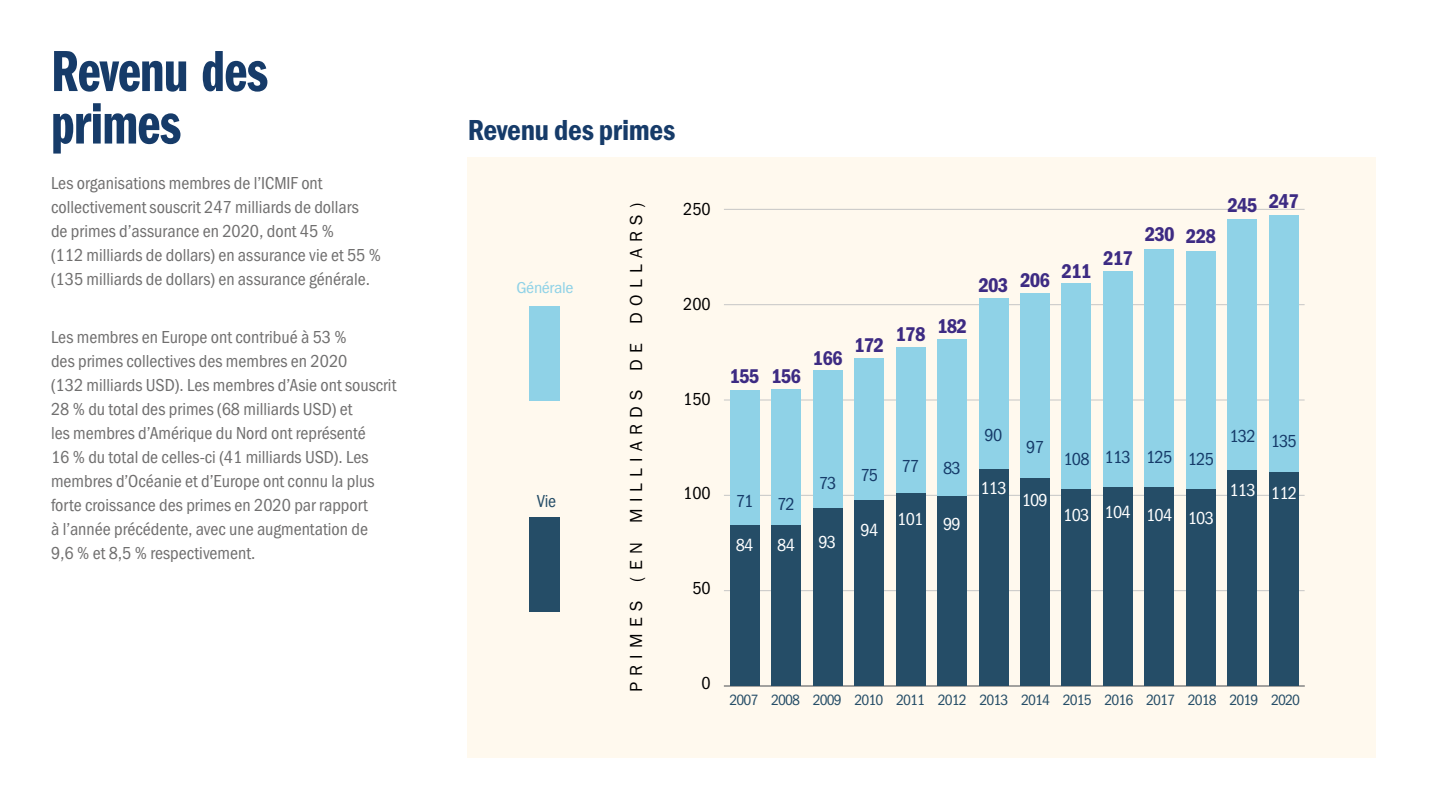
<style>
.page{position:relative;width:1440px;height:810px;background:#fff}
.page>*{position:absolute;margin:0;border:0;box-sizing:border-box;transform-origin:0 0}
.t1{font:60px/52.5px "Franklin Gothic URW Com Dem";letter-spacing:-.01em;color:#163b69}
.t2{font:30px "Franklin Gothic URW Con Dem";letter-spacing:-.01em;color:#163b69}
.t3{font:20.62px "Franklin Gothic URW Con Dem";letter-spacing:-.04em;color:#3d2b83}
.t4{font:18px/24px "Franklin Gothic URW Con Boo";color:#706f6f}
.t5{font:18px "Franklin Gothic URW Con Boo";letter-spacing:-.04em;color:#fff}
.t6{font:18px "Franklin Gothic URW Con Boo";letter-spacing:-.04em;color:#163b69}
.t7{font:18px "Franklin Gothic URW Boo";letter-spacing:.34em;color:#000}
.t8{font:18px "Franklin Gothic URW Con Boo";color:#000}
.t9{font:18px "Franklin Gothic URW Con Boo";color:#254d67}
.t10{font:16.27px "Franklin Gothic URW Con Boo";letter-spacing:-.02em;color:#8fd2e7;scale:1.12 1}
.t11{font:15.45px "Franklin Gothic URW Con Boo";letter-spacing:-.06em;color:#254d67}
</style>
<div class="page">
<div style="left:468px;top:157px;width:908px;height:601px;background:#fff9ee"></div>
<hr style="left:724px;top:686px;width:581px;height:1px;background:#c6c6c6">
<hr style="left:724px;top:591px;width:581px;height:1px;background:#c6c6c6">
<hr style="left:724px;top:495px;width:581px;height:1px;background:#c6c6c6">
<hr style="left:724px;top:400px;width:581px;height:1px;background:#c6c6c6">
<hr style="left:724px;top:305px;width:581px;height:1px;background:#c6c6c6">
<hr style="left:724px;top:209px;width:581px;height:1px;background:#c6c6c6">
<div style="left:730px;top:390px;width:30px;height:135px;background:#8fd2e7"></div>
<div style="left:771px;top:389px;width:30px;height:137px;background:#8fd2e7"></div>
<div style="left:813px;top:370px;width:30px;height:139px;background:#8fd2e7"></div>
<div style="left:854px;top:358px;width:30px;height:142px;background:#8fd2e7"></div>
<div style="left:896px;top:347px;width:30px;height:146px;background:#8fd2e7"></div>
<div style="left:937px;top:339px;width:30px;height:158px;background:#8fd2e7"></div>
<div style="left:979px;top:299px;width:29px;height:171px;background:#8fd2e7"></div>
<div style="left:1020px;top:293px;width:30px;height:186px;background:#8fd2e7"></div>
<div style="left:1062px;top:284px;width:29px;height:206px;background:#8fd2e7"></div>
<div style="left:1103px;top:272px;width:30px;height:216px;background:#8fd2e7"></div>
<div style="left:1145px;top:249px;width:29px;height:239px;background:#8fd2e7"></div>
<div style="left:1186px;top:251px;width:30px;height:239px;background:#8fd2e7"></div>
<div style="left:1227px;top:219px;width:30px;height:252px;background:#8fd2e7"></div>
<div style="left:1269px;top:215px;width:30px;height:258px;background:#8fd2e7"></div>
<div style="left:730px;top:525px;width:30px;height:161px;background:#254d67"></div>
<div style="left:771px;top:526px;width:30px;height:160px;background:#254d67"></div>
<div style="left:813px;top:509px;width:30px;height:177px;background:#254d67"></div>
<div style="left:854px;top:500px;width:30px;height:186px;background:#254d67"></div>
<div style="left:896px;top:493px;width:30px;height:193px;background:#254d67"></div>
<div style="left:937px;top:497px;width:30px;height:189px;background:#254d67"></div>
<div style="left:979px;top:470px;width:29px;height:216px;background:#254d67"></div>
<div style="left:1020px;top:479px;width:30px;height:207px;background:#254d67"></div>
<div style="left:1062px;top:490px;width:29px;height:196px;background:#254d67"></div>
<div style="left:1103px;top:488px;width:30px;height:198px;background:#254d67"></div>
<div style="left:1145px;top:488px;width:29px;height:198px;background:#254d67"></div>
<div style="left:1186px;top:490px;width:30px;height:196px;background:#254d67"></div>
<div style="left:1227px;top:471px;width:30px;height:215px;background:#254d67"></div>
<div style="left:1269px;top:473px;width:30px;height:213px;background:#254d67"></div>
<div style="left:530px;top:518px;width:30px;height:94px;background:#254d67"></div>
<div style="left:530px;top:306px;width:30px;height:95px;background:#8fd2e7"></div>
<h1 class="t1" style="left:51px;top:41px;width:219px">Revenu des primes</h1>
<p class="t4" style="left:51px;top:171px;width:332px">Les organisations membres de l’ICMIF ont collectivement souscrit 247 milliards de dollars<br>de primes d’assurance en 2020, dont 45 %<br>(112 milliards de dollars) en assurance vie et 55 % (135 milliards de dollars) en assurance générale.</p>
<p class="t4" style="left:51px;top:325px;width:347px">Les membres en Europe ont contribué à 53 %<br>des primes collectives des membres en 2020<br>(132 milliards USD). Les membres d’Asie ont souscrit 28 % du total des primes (68 milliards USD) et<br>les membres d’Amérique du Nord ont représenté<br>16 % du total de celles-ci (41 milliards USD). Les membres d’Océanie et d’Europe ont connu la plus forte croissance des primes en 2020 par rapport<br>à l’année précédente, avec une augmentation de<br>9,6 % et 8,5 % respectivement.</p>
<h2 class="t2" style="left:468px;top:110px;width:209px">Revenu des primes</h2>
<p class="t10" style="left:516px;top:278px;width:52px">Générale</p>
<p class="t9" style="left:537px;top:490px;width:21px">Vie</p>
<p class="t7" style="left:625px;top:692px;width:490px;rotate:-90deg">PRIMES (EN MILLIARDS DE DOLLARS)</p>
<p class="t8" style="left:683px;top:198px;width:29px">250</p>
<p class="t8" style="left:683px;top:293px;width:29px">200</p>
<p class="t8" style="left:683px;top:388px;width:29px">150</p>
<p class="t8" style="left:683px;top:482px;width:29px">100</p>
<p class="t8" style="left:692px;top:577px;width:20px">50</p>
<p class="t3" style="left:730px;top:362px;width:31px">155</p>
<p class="t3" style="left:771px;top:362px;width:31px">156</p>
<p class="t3" style="left:813px;top:345px;width:31px">166</p>
<p class="t3" style="left:854px;top:332px;width:31px">172</p>
<p class="t3" style="left:896px;top:316px;width:73px">178 182</p>
<p class="t3" style="left:979px;top:271px;width:31px">203</p>
<p class="t3" style="left:1020px;top:267px;width:31px">206</p>
<p class="t3" style="left:1062px;top:257px;width:31px">211</p>
<p class="t3" style="left:1103px;top:245px;width:31px">217</p>
<p class="t3" style="left:1145px;top:222px;width:73px">230 228</p>
<p class="t3" style="left:1228px;top:190px;width:73px">245 247</p>
<p class="t6" style="left:736px;top:490px;width:19px">71</p>
<p class="t6" style="left:777px;top:493px;width:19px">72</p>
<p class="t6" style="left:819px;top:472px;width:19px">73</p>
<p class="t5" style="left:736px;top:533px;width:19px">84</p>
<p class="t5" style="left:777px;top:533px;width:19px">84</p>
<p class="t5" style="left:818px;top:531px;width:19px">93</p>
<p class="t6" style="left:860px;top:464px;width:19px">75</p>
<p class="t6" style="left:901px;top:455px;width:19px">77</p>
<p class="t6" style="left:943px;top:457px;width:19px">83</p>
<p class="t5" style="left:861px;top:519px;width:19px">94</p>
<p class="t5" style="left:897px;top:508px;width:65px">101 99</p>
<p class="t6" style="left:985px;top:424px;width:19px">90</p>
<p class="t5" style="left:980px;top:477px;width:28px">113</p>
<p class="t6" style="left:1026px;top:436px;width:19px">97</p>
<p class="t5" style="left:1022px;top:489px;width:28px">109</p>
<p class="t6" style="left:1063px;top:447px;width:152px">108 113 125 125</p>
<p class="t5" style="left:1063px;top:504px;width:152px">103 104 104 103</p>
<p class="t6" style="left:1229px;top:428px;width:69px">132 135</p>
<p class="t5" style="left:1229px;top:480px;width:69px">113 112</p>
<p class="t8" style="left:702px;top:672px;width:11px">0</p>
<p class="t11" style="left:730px;top:690px;width:572px">2007 2008 2009 2010 2011 2012 2013 2014 2015 2016 2017 2018 2019 2020</p>
</div>
